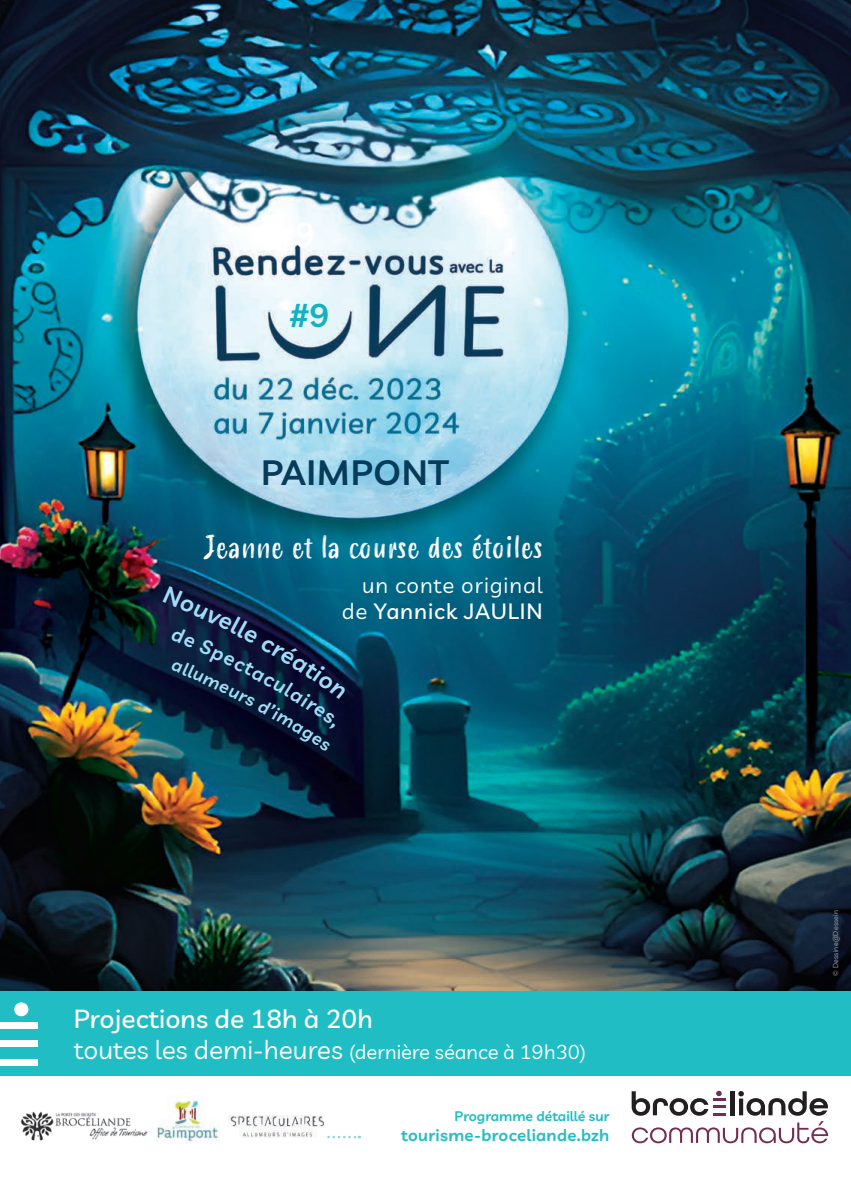
<style>
.page{position:relative;width:851px;height:1191px;background:#fff}
.page>*{position:absolute;margin:0;border:0;box-sizing:border-box;transform-origin:0 0}
.t1{font:600 34.3px "Livvic";letter-spacing:.02em;color:#073b5a}
.t2{font:600 32.2px "Livvic";color:#12b2c0}
.t3{font:29.4px "Smoothy";letter-spacing:.02em;color:#fff}
.t4{font:500 25.5px "Livvic";letter-spacing:.005em;color:#fff}
.t5{font:21.6px/25.9px "Livvic";letter-spacing:.04em;color:#fff;text-align:right}
.t6{font:19.6px "Livvic";letter-spacing:.005em;color:#fff}
.t7{font:600 16.2px "Livvic";letter-spacing:.02em;color:#21bdc4}
.t8{font:600 13.5px "Livvic";color:#21bdc4}
.t9{font:7.1px "Livvic";letter-spacing:.04em;color:#a8a9ad}
.s1{font-weight:500}
.s2{font-size:25.5px}
</style>
<div class="page">
<img style="left:1px;top:0;width:849px;height:991px">
<div style="left:1px;top:991px;width:849px;height:85px;background:#21bdc4"></div>
<img style="left:157px;top:1100px;width:61px;height:42px">
<svg style="left:327px;top:1135px;width:33px;height:3px"></svg>
<img style="left:228px;top:1115px;width:96px;height:22px">
<svg style="left:631px;top:1121px;width:196px;height:22px"></svg>
<hr style="left:730px;top:1091px;width:4px;height:24px;background:#231f20">
<svg style="left:738px;top:1091px;width:89px;height:24px"></svg>
<svg style="left:631px;top:1090px;width:94px;height:25px"></svg>
<img style="left:20px;top:1111px;width:128px;height:30px">
<div style="left:14px;top:1002px;width:14px;height:14px;background:#fff;border-radius:50%"></div>
<div style="left:1px;top:1021px;width:37px;height:7px;background:#fff"></div>
<div style="left:1px;top:1040px;width:37px;height:7px;background:#fff"></div>
<div style="left:1px;top:1059px;width:37px;height:7px;background:#fff"></div>
<svg style="left:163px;top:586px;width:183px;height:165px;background:#082443"></svg>
<h2 class="t2" style="left:289px;top:291px;width:42px">#9</h2>
<h1 class="t1" style="left:261px;top:446px;width:189px">PAIMPONT</h1>
<h3 class="t3" style="left:204px;top:526px;width:340px">Jeanne et la course des étoiles</h3>
<p class="t5" style="left:342px;top:571px;width:202px">un conte original de <span class="s1">Yannick JAULIN</span></p>
<h3 class="t4" style="left:74px;top:1000px;width:300px">Projections de 18h à 20h</h3>
<p class="t6" style="left:74px;top:1037px;width:513px"><span class="s2">toutes les demi-heures</span> (dernière séance à 19h30)</p>
<p class="t8" style="left:454px;top:1105px;width:156px">Programme détaillé sur</p>
<p class="t7" style="left:401px;top:1122px;width:210px">tourisme-broceliande.bzh</p>
<p class="t9" style="left:830px;top:976px;width:68px;rotate:-90deg">© Dessine@Dessein</p>
</div>
